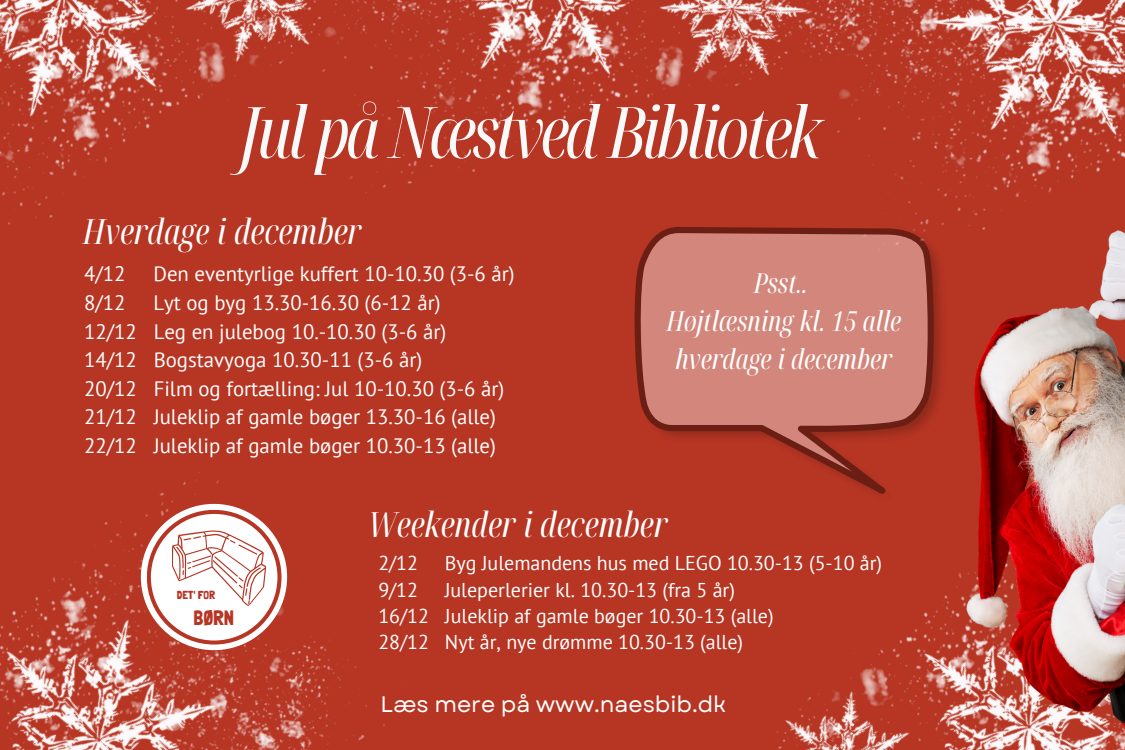
<style>
.page{position:relative;width:1125px;height:750px;background:#b63523}
.page>*{position:absolute;margin:0;border:0;box-sizing:border-box;transform-origin:0 0}
.t1{font:italic extra-condensed 71px "Noto Serif Display";letter-spacing:-.05em;color:#f9f9f9}
.t2{font:italic extra-condensed 34.75px "Noto Serif Display";color:#fff}
.t3{font:italic extra-condensed 27.5px/38px "Noto Serif Display";color:#fff;text-align:center}
.t4{font:22.5px "Garet";color:#fff}
.t5{font:20.75px "PT Sans";color:#fff}
.t6{font:20.75px "Londrina Solid";color:#b63523}
.t7{font:20px "PT Sans";color:#fff}
.t8{font:11.75px "Londrina Solid";color:#b63523}
</style>
<div class="page">
<img style="left:0;top:0;width:177px;height:225px">
<img style="left:177px;top:0;width:519px;height:193px">
<img style="left:696px;top:0;width:429px;height:224px">
<img style="left:776px;top:573px;width:349px;height:177px">
<img style="left:0;top:472px;width:385px;height:278px">
<img style="left:962px;top:220px;width:163px;height:509px">
<svg style="left:635px;top:224px;width:308px;height:270px"></svg>
<svg style="left:141px;top:504px;width:146px;height:146px"></svg>
<p class="t1" style="left:239px;top:82px;width:584px">Jul på Næstved Bibliotek</p>
<p class="t2" style="left:83px;top:207px;width:280px">Hverdage i december</p>
<p class="t5" style="left:84px;top:260px;width:43px">4/12</p>
<p class="t5" style="left:153px;top:260px;width:363px">Den eventyrlige kuffert 10-10.30 (3-6 år)</p>
<p class="t5" style="left:84px;top:289px;width:43px">8/12</p>
<p class="t5" style="left:153px;top:289px;width:289px">Lyt og byg 13.30-16.30 (6-12 år)</p>
<p class="t5" style="left:84px;top:317px;width:364px">12/12 Leg en julebog 10.-10.30 (3-6 år)</p>
<p class="t5" style="left:84px;top:346px;width:340px">14/12 Bogstavyoga 10.30-11 (3-6 år)</p>
<p class="t5" style="left:84px;top:375px;width:422px">20/12 Film og fortælling: Jul 10-10.30 (3-6 år)</p>
<p class="t5" style="left:84px;top:403px;width:413px">21/12 Juleklip af gamle bøger 13.30-16 (alle)</p>
<p class="t5" style="left:84px;top:432px;width:413px">22/12 Juleklip af gamle bøger 10.30-13 (alle)</p>
<p class="t3" style="left:754px;top:263px;width:55px">Psst..</p>
<p class="t3" style="left:666px;top:301px;width:236px">Højtlæsning kl. 15 alle hverdage i december</p>
<p class="t8" style="left:177px;top:588px;width:40px">DET' FOR</p>
<p class="t6" style="left:194px;top:606px;width:42px">BØRN</p>
<p class="t2" style="left:368px;top:500px;width:301px">Weekender i december</p>
<p class="t7" style="left:378px;top:550px;width:41px">2/12</p>
<p class="t7" style="left:445px;top:550px;width:439px">Byg Julemandens hus med LEGO 10.30-13 (5-10 år)</p>
<p class="t7" style="left:378px;top:576px;width:41px">9/12</p>
<p class="t7" style="left:445px;top:576px;width:292px">Juleperlerier kl. 10.30-13 (fra 5 år)</p>
<p class="t7" style="left:378px;top:603px;width:397px">16/12 Juleklip af gamle bøger 10.30-13 (alle)</p>
<p class="t7" style="left:378px;top:629px;width:366px">28/12 Nyt år, nye drømme 10.30-13 (alle)</p>
<p class="t4" style="left:380px;top:688px;width:347px">Læs mere på www.naesbib.dk</p>
</div>
